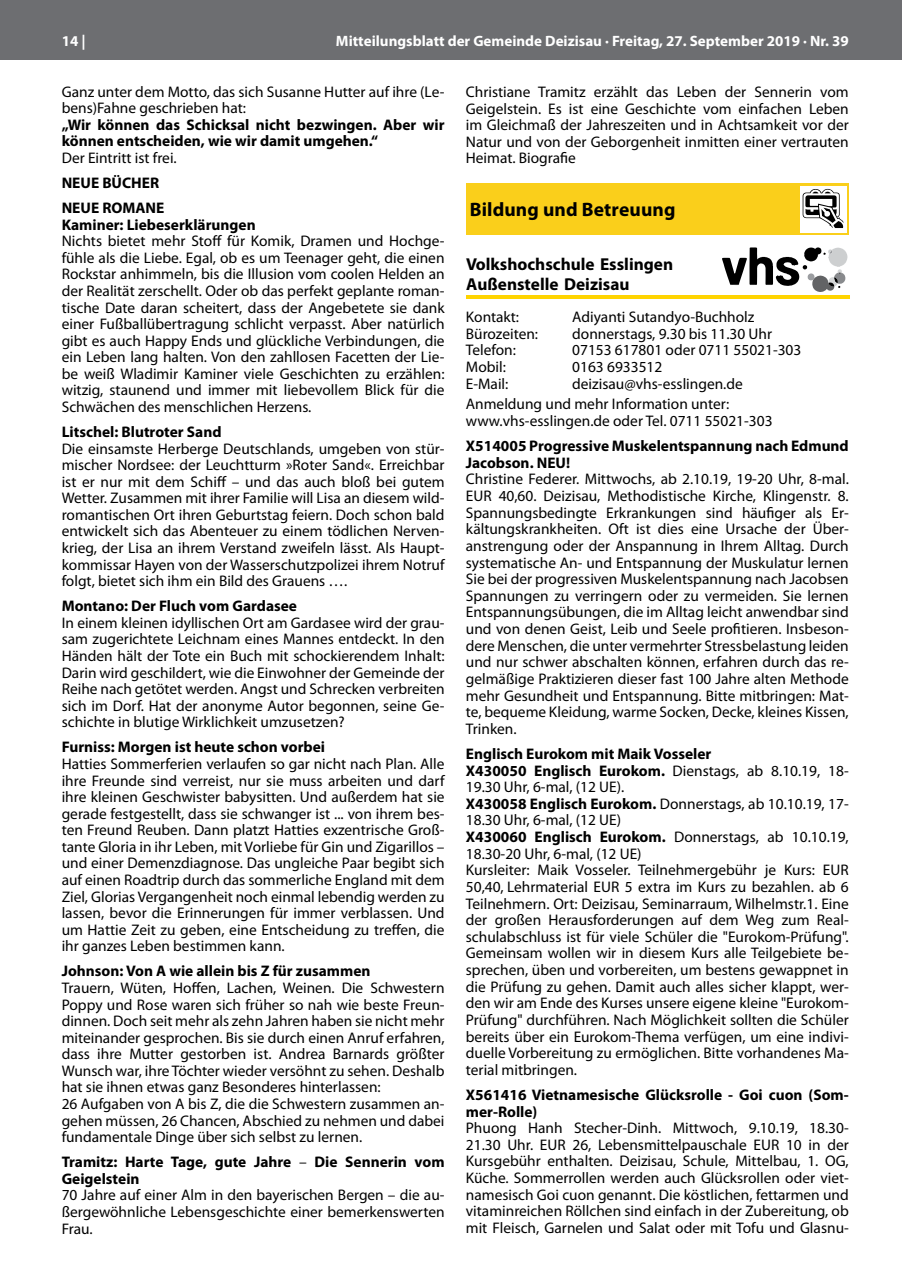
<style>
.page{position:relative;width:902px;height:1280px;background:#fff}
.page>*{position:absolute;margin:0;border:0;box-sizing:border-box;transform-origin:0 0}
.t1{font:700 19.5px "Myriad Pro";letter-spacing:.005em;color:#000}
.t2{font:700 17.25px/20.7px "Myriad Pro";color:#000}
.t3{font:15.3px/16.5px "Myriad Pro";color:#000;text-align:justify}
.t4{font:700 15.3px/16.5px "Myriad Pro";color:#000}
.t5{font:700 15px "Myriad Pro";color:#fff}
.s1{font-weight:400}
.s2{font-weight:700}
</style>
<div class="page">
<div style="left:0;top:0;width:901px;height:60px;background:#6d6e71"></div>
<div style="left:466px;top:184px;width:382px;height:51px;background:#facf1b"></div>
<div style="left:799px;top:186px;width:47px;height:47px;background:#fff"></div>
<svg style="left:802px;top:189px;width:41px;height:39px"></svg>
<svg style="left:722px;top:247px;width:126px;height:45px"></svg>
<hr style="left:466px;top:296px;width:383px;height:3px;background:#ffd400">
<p class="t5" style="left:62px;top:31px;width:25px">14 |</p>
<p class="t5" style="left:336px;top:31px;width:514px">Mitteilungsblatt der Gemeinde Deizisau · Freitag, 27. September 2019 · Nr. 39</p>
<p class="t3" style="left:62px;top:83px;width:384px">Ganz unter dem Motto, das sich Susanne Hutter auf ihre (Le&shy;bens)Fahne geschrieben hat:</p>
<p class="t4" style="left:62px;top:116px;width:384px">„Wir können das Schicksal nicht bezwingen. Aber wir können entscheiden, wie wir damit umgehen.“</p>
<p class="t3" style="left:62px;top:149px;width:117px">Der Eintritt ist frei.</p>
<p class="t4" style="left:62px;top:170px;width:102px;line-height:25px">NEUE BÜCHER<br>NEUE ROMANE</p>
<p class="t4" style="left:62px;top:216px;width:195px">Kaminer: Liebeserklärungen</p>
<p class="t3" style="left:62px;top:233px;width:384px">Nichts bietet mehr Stoff für Komik, Dramen und Hochge&shy;fühle als die Liebe. Egal, ob es um Teenager geht, die einen Rockstar anhimmeln, bis die Illusion vom coolen Helden an der Realität zerschellt. Oder ob das perfekt geplante roman&shy;tische Date daran scheitert, dass der Angebetete sie dank einer Fußballübertragung schlicht verpasst. Aber natürlich gibt es auch Happy Ends und glückliche Verbindungen, die ein Leben lang halten. Von den zahllosen Facetten der Lie&shy;be weiß Wladimir Kaminer viele Geschichten zu erzählen: witzig, staunend und immer mit liebevollem Blick für die Schwächen des menschlichen Herzens.</p>
<p class="t4" style="left:62px;top:423px;width:161px">Litschel: Blutroter Sand</p>
<p class="t3" style="left:62px;top:440px;width:384px">Die einsamste Herberge Deutschlands, umgeben von stür&shy;mischer Nordsee: der Leuchtturm »Roter Sand«. Erreichbar ist er nur mit dem Schiff – und das auch bloß bei gutem Wetter. Zusammen mit ihrer Familie will Lisa an diesem wild&shy;romantischen Ort ihren Geburtstag feiern. Doch schon bald entwickelt sich das Abenteuer zu einem tödlichen Nerven&shy;krieg, der Lisa an ihrem Verstand zweifeln lässt. Als Haupt&shy;kommissar Hayen von der Wasserschutzpolizei ihrem Notruf folgt, bietet sich ihm ein Bild des Grauens ….</p>
<p class="t4" style="left:62px;top:597px;width:237px">Montano: Der Fluch vom Gardasee</p>
<p class="t3" style="left:62px;top:614px;width:384px">In einem kleinen idyllischen Ort am Gardasee wird der grau&shy;sam zugerichtete Leichnam eines Mannes entdeckt. In den Händen hält der Tote ein Buch mit schockierendem Inhalt:<br>Darin wird geschildert, wie die Einwohner der Gemeinde der Reihe nach getötet werden. Angst und Schrecken verbreiten sich im Dorf. Hat der anonyme Autor begonnen, seine Ge&shy;schichte in blutige Wirklichkeit umzusetzen?</p>
<p class="t4" style="left:62px;top:738px;width:265px">Furniss: Morgen ist heute schon vorbei</p>
<p class="t3" style="left:62px;top:755px;width:384px">Hatties Sommerferien verlaufen so gar nicht nach Plan. Alle ihre Freunde sind verreist, nur sie muss arbeiten und darf ihre kleinen Geschwister babysitten. Und außerdem hat sie gerade festgestellt, dass sie schwanger ist ... von ihrem bes&shy;ten Freund Reuben. Dann platzt Hatties exzentrische Groß&shy;tante Gloria in ihr Leben, mit Vorliebe für Gin und Zigarillos – und einer Demenzdiagnose. Das ungleiche Paar begibt sich auf einen Roadtrip durch das sommerliche England mit dem Ziel, Glorias Vergangenheit noch einmal lebendig werden zu lassen, bevor die Erinnerungen für immer verblassen. Und um Hattie Zeit zu geben, eine Entscheidung zu treffen, die ihr ganzes Leben bestimmen kann.</p>
<p class="t4" style="left:62px;top:962px;width:310px">Johnson: Von A wie allein bis Z für zusammen</p>
<p class="t3" style="left:62px;top:979px;width:384px;text-align:left">Trauern, Wüten, Hoffen, Lachen, Weinen. Die Schwestern Poppy und Rose waren sich früher so nah wie beste Freun&shy;dinnen. Doch seit mehr als zehn Jahren haben sie nicht mehr miteinander gesprochen. Bis sie durch einen Anruf erfahren, dass ihre Mutter gestorben ist. Andrea Barnards größter Wunsch war, ihre Töchter wieder versöhnt zu sehen. Deshalb hat sie ihnen etwas ganz Besonderes hinterlassen:<br>26 Aufgaben von A bis Z, die die Schwestern zusammen an&shy;gehen müssen, 26 Chancen, Abschied zu nehmen und dabei fundamentale Dinge über sich selbst zu lernen.</p>
<p class="t4" style="left:62px;top:1153px;width:384px">Tramitz: Harte Tage, gute Jahre <span class="s1">–</span> Die Sennerin vom<br>Geigelstein</p>
<p class="t3" style="left:62px;top:1187px;width:384px">70 Jahre auf einer Alm in den bayerischen Bergen – die au&shy;ßergewöhnliche Lebensgeschichte einer bemerkenswerten Frau.</p>
<p class="t3" style="left:466px;top:83px;width:384px">Christiane Tramitz erzählt das Leben der Sennerin vom Geigelstein. Es ist eine Geschichte vom einfachen Leben im Gleichmaß der Jahreszeiten und in Achtsamkeit vor der Natur und von der Geborgenheit inmitten einer vertrauten Heimat. Biografie</p>
<p class="t1" style="left:470px;top:197px;width:207px">Bildung und Betreuung</p>
<p class="t2" style="left:466px;top:254px;width:208px">Volkshochschule Esslingen<br>Außenstelle Deizisau</p>
<p class="t3" style="left:466px;top:308px;width:55px">Kontakt:</p>
<p class="t3" style="left:572px;top:308px;width:184px">Adiyanti Sutandyo-Buchholz</p>
<p class="t3" style="left:466px;top:325px;width:74px">Bürozeiten:</p>
<p class="t3" style="left:572px;top:325px;width:201px">donnerstags, 9.30 bis 11.30 Uhr</p>
<p class="t3" style="left:466px;top:342px;width:52px">Telefon:</p>
<p class="t3" style="left:572px;top:342px;width:231px">07153 617801 oder 0711 55021-303</p>
<p class="t3" style="left:466px;top:358px;width:42px">Mobil:</p>
<p class="t3" style="left:572px;top:358px;width:92px">0163 6933512</p>
<p class="t3" style="left:466px;top:375px;width:44px">E-Mail:</p>
<p class="t3" style="left:466px;top:373px;width:278px;line-height:20.9px;text-indent:106px">deizisau@vhs-esslingen.de<br>Anmeldung und mehr Information unter:</p>
<p class="t3" style="left:466px;top:412px;width:308px">www.vhs-esslingen.de oder Tel. 0711 55021-303</p>
<p class="t4" style="left:466px;top:437px;width:384px">X514005 Progressive Muskelentspannung nach Edmund<br>Jacobson. NEU!</p>
<p class="t3" style="left:466px;top:471px;width:384px">Christine Federer. Mittwochs, ab 2.10.19, 19-20 Uhr, 8-mal.<br>EUR 40,60. Deizisau, Methodistische Kirche, Klingenstr. 8.<br>Spannungsbedingte Erkrankungen sind häufiger als Er&shy;kältungskrankheiten. Oft ist dies eine Ursache der Über&shy;anstrengung oder der Anspannung in Ihrem Alltag. Durch systematische An- und Entspannung der Muskulatur lernen Sie bei der progressiven Muskelentspannung nach Jacobsen Spannungen zu verringern oder zu vermeiden. Sie lernen Entspannungsübungen, die im Alltag leicht anwendbar sind und von denen Geist, Leib und Seele profitieren. Insbeson&shy;dere Menschen, die unter vermehrter Stressbelastung leiden und nur schwer abschalten können, erfahren durch das re&shy;gelmäßige Praktizieren dieser fast 100 Jahre alten Methode mehr Gesundheit und Entspannung. Bitte mitbringen: Mat&shy;te, bequeme Kleidung, warme Socken, Decke, kleines Kissen, Trinken.</p>
<p class="t3" style="left:466px;top:745px;width:384px;text-align:left"><span class="s2">Englisch Eurokom mit Maik Vosseler<br>X430050 Englisch Eurokom.</span> Dienstags, ab 8.10.19, 18- 19.30 Uhr, 6-mal, (12 UE).<br><span class="s2">X430058 Englisch Eurokom.</span> Donnerstags, ab 10.10.19, 17- 18.30 Uhr, 6-mal, (12 UE)<br><span class="s2">X430060 Englisch Eurokom.</span> Donnerstags, ab 10.10.19, 18.30-20 Uhr, 6-mal, (12 UE)<br>Kursleiter: Maik Vosseler. Teilnehmergebühr je Kurs: EUR 50,40, Lehrmaterial EUR 5 extra im Kurs zu bezahlen. ab 6<br>Teilnehmern. Ort: Deizisau, Seminarraum, Wilhelmstr.1. Eine der großen Herausforderungen auf dem Weg zum Real&shy;schulabschluss ist für viele Schüler die "Eurokom-Prüfung".<br>Gemeinsam wollen wir in diesem Kurs alle Teilgebiete be&shy;sprechen, üben und vorbereiten, um bestens gewappnet in die Prüfung zu gehen. Damit auch alles sicher klappt, wer&shy;den wir am Ende des Kurses unsere eigene kleine "Eurokom-Prüfung" durchführen. Nach Möglichkeit sollten die Schüler bereits über ein Eurokom-Thema verfügen, um eine indivi&shy;duelle Vorbereitung zu ermöglichen. Bitte vorhandenes Ma&shy;terial mitbringen.</p>
<p class="t4" style="left:466px;top:1086px;width:384px">X561416 Vietnamesische Glücksrolle - Goi cuon (Som&shy;mer-Rolle)</p>
<p class="t3" style="left:466px;top:1119px;width:384px">Phuong Hanh Stecher-Dinh. Mittwoch, 9.10.19, 18.30- 21.30 Uhr. EUR 26, Lebensmittelpauschale EUR 10 in der Kursgebühr enthalten. Deizisau, Schule, Mittelbau, 1. OG, Küche. Sommerrollen werden auch Glücksrollen oder viet&shy;namesisch Goi cuon genannt. Die köstlichen, fettarmen und vitaminreichen Röllchen sind einfach in der Zubereitung, ob mit Fleisch, Garnelen und Salat oder mit Tofu und Glasnu-</p>
</div>
